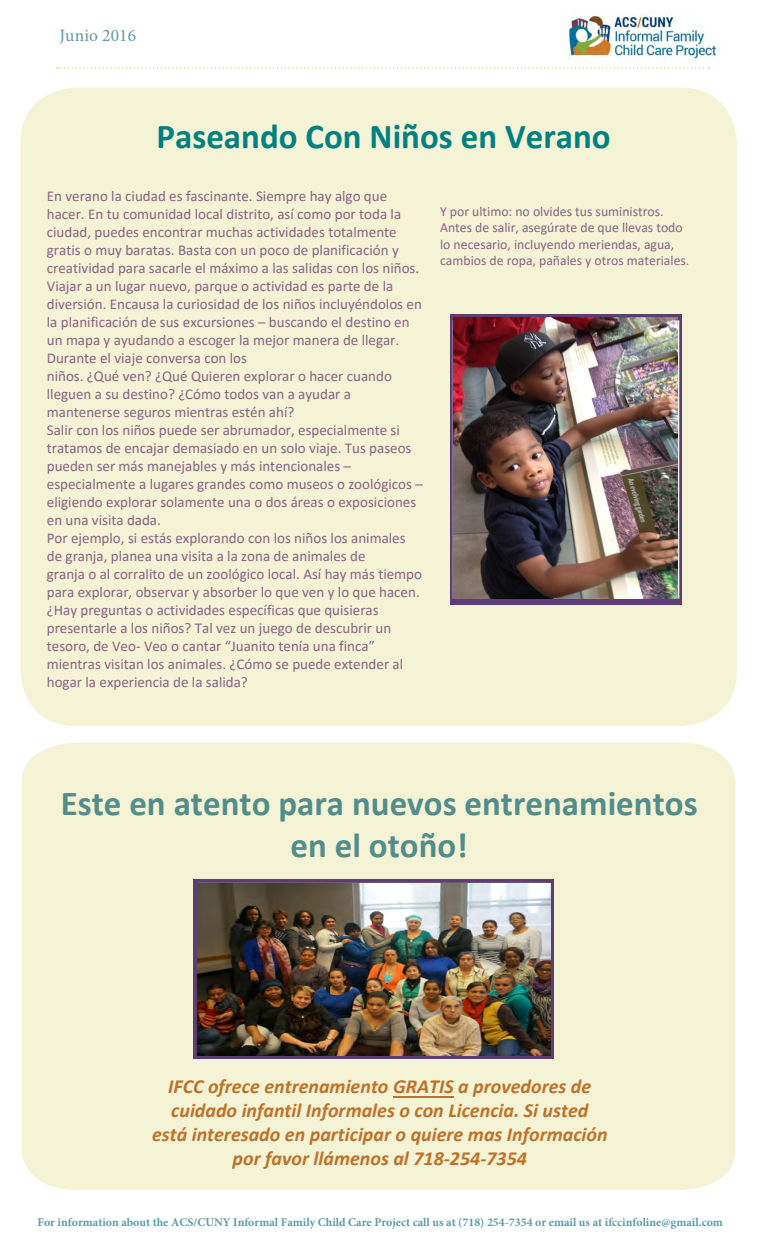
<style>
.page{position:relative;width:765px;height:1260px;background:#fff}
.page>*{position:absolute;margin:0;border:0;box-sizing:border-box;transform-origin:0 0}
.t1{font:700 35px/42px "Calibri";color:#538d8b;text-align:center}
.t2{font:700 35px "Calibri";color:#008080}
.t3{font:italic 700 20px/24px "Calibri";color:#bd7129;text-align:center}
.t4{font:17.5px "Minion Pro";letter-spacing:.005em;color:#5c9aa5}
.t5{font:15px/18px "Calibri";color:#886285}
.t6{font:13.75px/16.5px "Calibri";color:#886285}
.t7{font:700 11.88px "Minion Pro";color:#5c9aa5}
</style>
<div class="page">
<div style="left:20px;top:88px;width:717px;height:638px;background:#f5f3d5;border-radius:56px"></div>
<img style="left:450px;top:315px;width:232px;height:290px">
<svg style="left:56px;top:67px;width:654px;height:2px"></svg>
<div style="left:22px;top:743px;width:713px;height:447px;background:#f5f3d5"></div>
<img style="left:193px;top:880px;width:360px;height:179px">
<hr style="left:393px;top:1096px;width:60px;height:1px;background:#bd7129">
<img style="left:568px;top:11px;width:151px;height:50px">
<img style="left:197px;top:883px;width:353px;height:173px">
<img style="left:454px;top:318px;width:223px;height:281px">
<p class="t4" style="left:59px;top:24px;width:78px">Junio 2016</p>
<h1 class="t2" style="left:156px;top:111px;width:456px">Paseando Con Niños en Verano</h1>
<p class="t5" style="left:47px;top:187px;width:378px">En verano la ciudad es fascinante. Siempre hay algo que hacer. En tu comunidad local distrito, así como por toda la ciudad, puedes encontrar muchas actividades totalmente gratis o muy baratas. Basta con un poco de planificación y creatividad para sacarle el máximo a las salidas con los niños.<br>Viajar a un lugar nuevo, parque o actividad es parte de la diversión. Encausa la curiosidad de los niños incluyéndolos en la planificación de sus excursiones – buscando el destino en un mapa y ayudando a escoger la mejor manera de llegar.<br>Durante el viaje conversa con los<br>niños. ¿Qué ven? ¿Qué Quieren explorar o hacer cuando lleguen a su destino? ¿Cómo todos van a ayudar a mantenerse seguros mientras estén ahí?<br>Salir con los niños puede ser abrumador, especialmente si tratamos de encajar demasiado en un solo viaje. Tus paseos pueden ser más manejables y más intencionales – especialmente a lugares grandes como museos o zoológicos – eligiendo explorar solamente una o dos áreas o exposiciones en una visita dada.<br>Por ejemplo, si estás explorando con los niños los animales de granja, planea una visita a la zona de animales de<br>granja o al corralito de un zoológico local. Así hay más tiempo para explorar, observar y absorber lo que ven y lo que hacen. ¿Hay preguntas o actividades específicas que quisieras presentarle a los niños? Tal vez un juego de descubrir un tesoro, de Veo- Veo o cantar “Juanito tenía una finca” mientras visitan los animales. ¿Cómo se puede extender al hogar la experiencia de la salida?</p>
<p class="t6" style="left:440px;top:203px;width:251px">Y por ultimo: no olvides tus suministros.<br>Antes de salir, asegúrate de que llevas todo lo necesario, incluyendo meriendas, agua, cambios de ropa, pañales y otros materiales.</p>
<h1 class="t1" style="left:61px;top:781px;width:638px">Este en atento para nuevos entrenamientos en el otoño!</h1>
<h2 class="t3" style="left:152px;top:1074px;width:457px">IFCC ofrece entrenamiento GRATIS a provedores de cuidado infantil Informales o con Licencia. Si usted está interesado en participar o quiere mas Información por favor llámenos al 718-254-7354</h2>
<p class="t7" style="left:37px;top:1213px;width:687px">For information about the ACS/CUNY Informal Family Child Care Project call us at (718) 254-7354 or email us at ifccinfoline@gmail.com</p>
</div>
